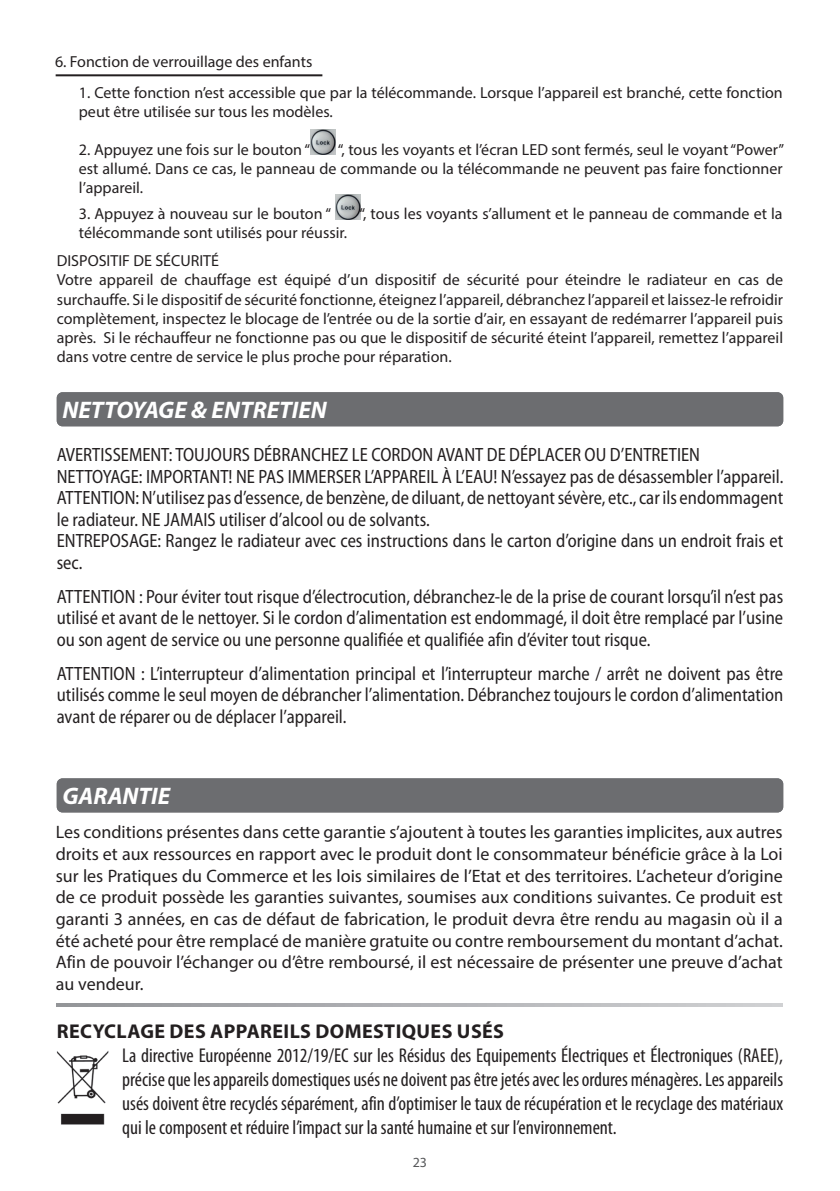
<style>
.page{position:relative;width:840px;height:1191px;background:#fff}
.page>*{position:absolute;margin:0;border:0;box-sizing:border-box;transform-origin:0 0}
.t1{font:italic 700 24px "Myriad Pro";color:#fff}
.t2{font:condensed 20px/24px "Myriad Pro";color:#231f20;text-align:justify}
.t3{font:700 20px "Myriad Pro";letter-spacing:.02em;color:#231f20}
.t4{font:semi-condensed 19.2px/21.6px "Myriad Pro";color:#231f20;text-align:justify;scale:.93 1}
.t5{font:18px/21.6px "Myriad Pro";color:#231f20;text-align:justify}
.t6{font:16px/19.2px "Myriad Pro";color:#231f20}
.t7{font:14px "Myriad Pro";color:#57585a}
</style>
<div class="page">
<svg style="left:56px;top:1003px;width:726px;height:3px;background:#b1b2b5"></svg>
<div style="left:57px;top:392px;width:725px;height:34px;background:#6c6d70;border-radius:6px"></div>
<div style="left:57px;top:778px;width:725px;height:34px;background:#6c6d70;border-radius:6px"></div>
<img style="left:56px;top:1051px;width:53px;height:74px">
<hr style="left:56px;top:74px;width:266px;height:2px;background:#231f20">
<img style="left:335px;top:194px;width:25px;height:25px">
<img style="left:310px;top:130px;width:25px;height:25px">
<p class="t6" style="left:55px;top:52px;width:259px">6. Fonction de verrouillage des enfants</p>
<p class="t6" style="left:79px;top:83px;width:705px">1. Cette fonction n’est accessible que par la télécommande. Lorsque l’appareil est branché, cette fonction peut être utilisée sur tous les modèles.</p>
<p class="t6" style="left:79px;top:139px;width:706px;text-align:justify;text-indent:259px">“, tous les voyants et l’écran LED sont fermés, seul le voyant “Power” est allumé. Dans ce cas, le panneau de commande ou la télécommande ne peuvent pas faire fonctionner l’appareil.</p>
<p class="t6" style="left:79px;top:139px;width:232px">2. Appuyez une fois sur le bouton “</p>
<p class="t6" style="left:79px;top:204px;width:254px">3. Appuyez à nouveau sur le bouton “</p>
<p class="t6" style="left:359px;top:204px;width:424px">“, tous les voyants s’allument et le panneau de commande et la</p>
<p class="t6" style="left:79px;top:223px;width:269px">télécommande sont utilisés pour réussir.</p>
<p class="t6" style="left:57px;top:251px;width:727px">DISPOSITIF DE SÉCURITÉ<br>Votre appareil de chauffage est équipé d’un dispositif de sécurité pour éteindre le radiateur en cas de surchauffe. Si le dispositif de sécurité fonctionne, éteignez l’appareil, débranchez l’appareil et laissez-le refroidir complètement, inspectez le blocage de l’entrée ou de la sortie d’air, en essayant de redémarrer l’appareil puis après. Si le réchauffeur ne fonctionne pas ou que le dispositif de sécurité éteint l’appareil, remettez l’appareil dans votre centre de service le plus proche pour réparation.</p>
<h1 class="t1" style="left:62px;top:394px;width:266px">NETTOYAGE &amp; ENTRETIEN</h1>
<p class="t4" style="left:57px;top:444px;width:782px;text-align:left">AVERTISSEMENT: TOUJOURS DÉBRANCHEZ LE CORDON AVANT DE DÉPLACER OU D’ENTRETIEN NETTOYAGE: IMPORTANT! NE PAS IMMERSER L’APPAREIL À L’EAU! N’essayez pas de désassembler l’appareil.<br>ATTENTION: N’utilisez pas d’essence, de benzène, de diluant, de nettoyant sévère, etc., car ils endommagent le radiateur. NE JAMAIS utiliser d’alcool ou de solvants.<br>ENTREPOSAGE: Rangez le radiateur avec ces instructions dans le carton d’origine dans un endroit frais et sec.</p>
<p class="t4" style="left:57px;top:586px;width:782px">ATTENTION : Pour éviter tout risque d’électrocution, débranchez-le de la prise de courant lorsqu’il n’est pas utilisé et avant de le nettoyer. Si le cordon d’alimentation est endommagé, il doit être remplacé par l’usine ou son agent de service ou une personne qualifiée et qualifiée afin d’éviter tout risque.</p>
<p class="t4" style="left:57px;top:662px;width:782px">ATTENTION : L’interrupteur d’alimentation principal et l’interrupteur marche / arrêt ne doivent pas être utilisés comme le seul moyen de débrancher l’alimentation. Débranchez toujours le cordon d’alimentation avant de réparer ou de déplacer l’appareil.</p>
<h1 class="t1" style="left:62px;top:780px;width:109px">GARANTIE</h1>
<p class="t5" style="left:56px;top:821px;width:728px">Les conditions présentes dans cette garantie s’ajoutent à toutes les garanties implicites, aux autres droits et aux ressources en rapport avec le produit dont le consommateur bénéficie grâce à la Loi sur les Pratiques du Commerce et les lois similaires de l’Etat et des territoires. L’acheteur d’origine de ce produit possède les garanties suivantes, soumises aux conditions suivantes. Ce produit est garanti 3 années, en cas de défaut de fabrication, le produit devra être rendu au magasin où il a été acheté pour être remplacé de manière gratuite ou contre remboursement du montant d’achat.<br>Afin de pouvoir l’échanger ou d’être remboursé, il est nécessaire de présenter une preuve d’achat au vendeur.</p>
<p class="t3" style="left:57px;top:1017px;width:448px">RECYCLAGE DES APPAREILS DOMESTIQUES USÉS</p>
<p class="t2" style="left:122px;top:1042px;width:662px">La directive Européenne 2012/19/EC sur les Résidus des Equipements Électriques et Électroniques (RAEE), précise que les appareils domestiques usés ne doivent pas être jetés avec les ordures ménagères. Les appareils usés doivent être recyclés séparément, afin d’optimiser le taux de récupération et le recyclage des matériaux qui le composent et réduire l’impact sur la santé humaine et sur l’environnement.</p>
<p class="t7" style="left:412px;top:1154px;width:16px">23</p>
</div>
